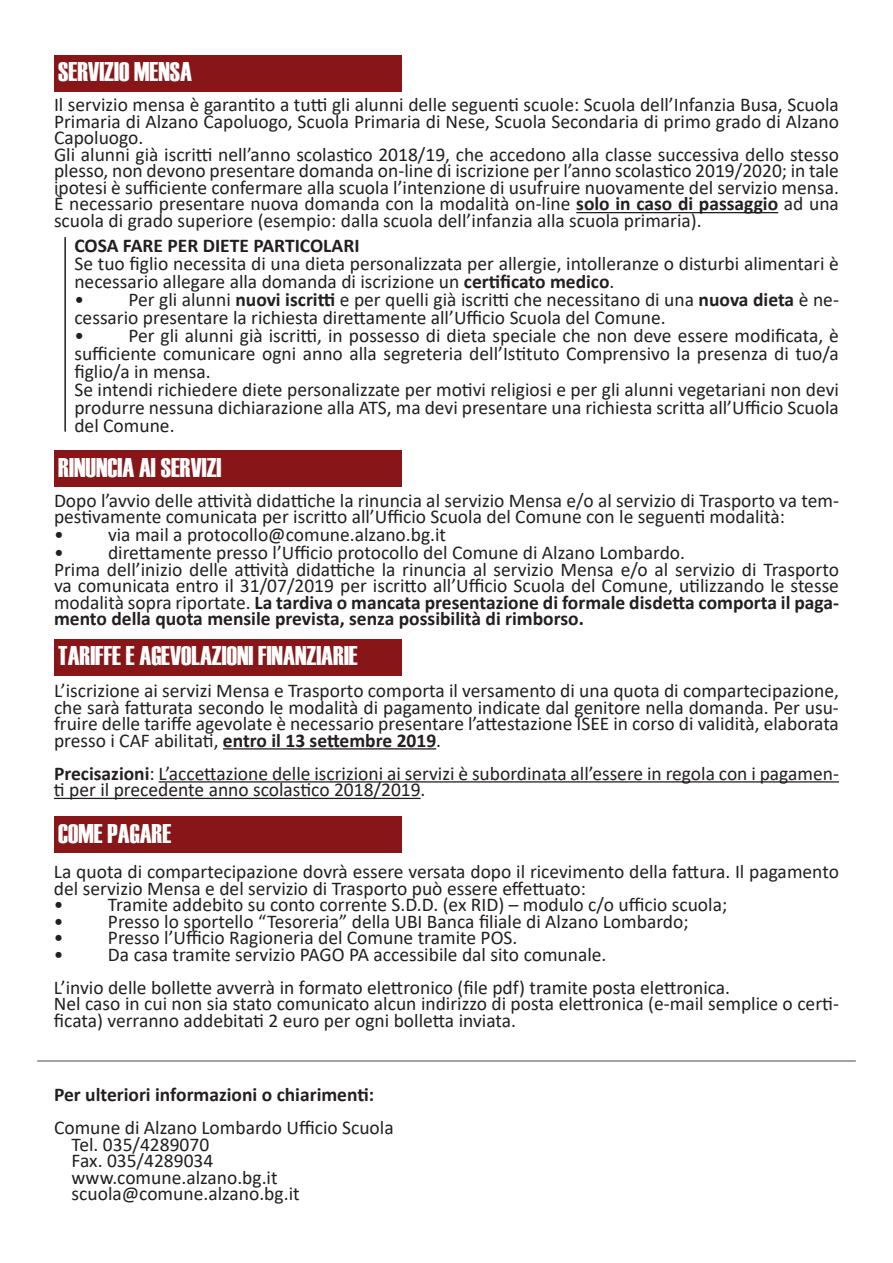
<style>
.page{position:relative;width:893px;height:1263px;background:#fff}
.page>*{position:absolute;margin:0;border:0;box-sizing:border-box;transform-origin:0 0}
.t1{font:27px "Haettenschweiler";color:#fff}
.t2{font:19.5px/16.5px "Calibri";color:#231f20}
.t3{font:700 19.5px "Calibri";color:#231f20}
.s1{font-weight:700}
</style>
<div class="page">
<hr style="left:576px;top:212px;width:202px;height:1px;background:#231f20">
<div style="left:55px;top:55px;width:347px;height:37px;background:#881618"></div>
<hr style="left:64px;top:237px;width:2px;height:195px;background:#231f20">
<div style="left:55px;top:450px;width:347px;height:37px;background:#881618"></div>
<div style="left:55px;top:639px;width:347px;height:36px;background:#881618"></div>
<div style="left:55px;top:816px;width:347px;height:37px;background:#881618"></div>
<hr style="left:37px;top:1060px;width:819px;height:2px;background:#787a7d">
<hr style="left:223px;top:748px;width:213px;height:1px;background:#231f20">
<hr style="left:159px;top:781px;width:680px;height:1px;background:#231f20">
<hr style="left:54px;top:798px;width:367px;height:1px;background:#231f20">
<h1 class="t1" style="left:58px;top:54px;width:135px">SERVIZIO MENSA</h1>
<p class="t2" style="left:54px;top:55px;width:786px;line-height:33px">SERVIZIO MENSA<br>Il servizio mensa è garantito a tutti gli alunni delle seguenti scuole: Scuola dell’Infanzia Busa, Scuola</p>
<p class="t2" style="left:54px;top:113px;width:786px">Primaria di Alzano Capoluogo, Scuola Primaria di Nese, Scuola Secondaria di primo grado di Alzano Capoluogo.<br>Gli alunni già iscritti nell’anno scolastico 2018/19, che accedono alla classe successiva dello stesso plesso, non devono presentare domanda on-line di iscrizione per l’anno scolastico 2019/2020; in tale ipotesi è sufficiente confermare alla scuola l’intenzione di usufruire nuovamente del servizio mensa.<br>È necessario presentare nuova domanda con la modalità on-line <span class="s1">solo in caso di passaggio</span> ad una scuola di grado superiore (esempio: dalla scuola dell’infanzia alla scuola primaria).</p>
<p class="t3" style="left:74px;top:231px;width:287px">COSA FARE PER DIETE PARTICOLARI</p>
<p class="t2" style="left:74px;top:254px;width:766px;line-height:18px">Se tuo figlio necessita di una dieta personalizzata per allergie, intolleranze o disturbi alimentari è necessario allegare alla domanda di iscrizione un <span class="s1">certificato medico</span>.</p>
<p class="t2" style="left:74px;top:290px;width:766px;line-height:18px">• Per gli alunni <span class="s1">nuovi iscritti</span> e per quelli già iscritti che necessitano di una <span class="s1">nuova dieta</span> è ne&shy;cessario presentare la richiesta direttamente all’Ufficio Scuola del Comune.</p>
<p class="t2" style="left:74px;top:326px;width:766px;line-height:18px">• Per gli alunni già iscritti, in possesso di dieta speciale che non deve essere modificata, è sufficiente comunicare ogni anno alla segreteria dell’Istituto Comprensivo la presenza di tuo/a figlio/a in mensa.<br>Se intendi richiedere diete personalizzate per motivi religiosi e per gli alunni vegetariani non devi produrre nessuna dichiarazione alla ATS, ma devi presentare una richiesta scritta all’Ufficio Scuola del Comune.</p>
<h1 class="t1" style="left:58px;top:449px;width:165px">RINUNCIA AI SERVIZI</h1>
<p class="t2" style="left:54px;top:492px;width:786px">Dopo l’avvio delle attività didattiche la rinuncia al servizio Mensa e/o al servizio di Trasporto va tem&shy;pestivamente comunicata per iscritto all’Ufficio Scuola del Comune con le seguenti modalità:</p>
<p class="t2" style="left:54px;top:526px;width:394px">• via mail a protocollo@comune.alzano.bg.it</p>
<p class="t2" style="left:54px;top:544px;width:786px">• direttamente presso l’Ufficio protocollo del Comune di Alzano Lombardo.<br>Prima dell’inizio delle attività didattiche la rinuncia al servizio Mensa e/o al servizio di Trasporto va comunicata entro il 31/07/2019 per iscritto all’Ufficio Scuola del Comune, utilizzando le stesse modalità sopra riportate. <span class="s1">La tardiva o mancata presentazione di formale disdetta comporta il paga&shy;mento della quota mensile prevista, senza possibilità di rimborso.</span></p>
<h1 class="t1" style="left:58px;top:637px;width:301px">TARIFFE E AGEVOLAZIONI FINANZIARIE</h1>
<p class="t2" style="left:54px;top:682px;width:786px;text-align:justify">L’iscrizione ai servizi Mensa e Trasporto comporta il versamento di una quota di compartecipazione, che sarà fatturata secondo le modalità di pagamento indicate dal genitore nella domanda. Per usu&shy;fruire delle tariffe agevolate è necessario presentare l’attestazione ISEE in corso di validità, elaborata presso i CAF abilitati, <span class="s1">entro il 13 settembre 2019</span>.</p>
<p class="t2" style="left:54px;top:764px;width:786px"><span class="s1">Precisazioni</span>: L’accettazione delle iscrizioni ai servizi è subordinata all’essere in regola con i pagamen&shy;ti per il precedente anno scolastico 2018/2019.</p>
<h1 class="t1" style="left:58px;top:815px;width:114px">COME PAGARE</h1>
<p class="t2" style="left:54px;top:863px;width:786px">La quota di compartecipazione dovrà essere versata dopo il ricevimento della fattura. Il pagamento del servizio Mensa e del servizio di Trasporto può essere effettuato:</p>
<p class="t2" style="left:54px;top:896px;width:675px">• Tramite addebito su conto corrente S.D.D. (ex RID) – modulo c/o ufficio scuola;</p>
<p class="t2" style="left:54px;top:912px;width:636px">• Presso lo sportello “Tesoreria” della UBI Banca filiale di Alzano Lombardo;</p>
<p class="t2" style="left:54px;top:929px;width:465px">• Presso l’Ufficio Ragioneria del Comune tramite POS.</p>
<p class="t2" style="left:54px;top:937px;width:678px;line-height:33px">• Da casa tramite servizio PAGO PA accessibile dal sito comunale.<br>L’invio delle bollette avverrà in formato elettronico (file pdf) tramite posta elettronica.</p>
<p class="t2" style="left:54px;top:995px;width:786px">Nel caso in cui non sia stato comunicato alcun indirizzo di posta elettronica (e-mail semplice o certi&shy;ficata) verranno addebitati 2 euro per ogni bolletta inviata.</p>
<p class="t3" style="left:54px;top:1081px;width:322px">Per ulteriori informazioni o chiarimenti:</p>
<p class="t2" style="left:72px;top:1119px;width:324px;text-indent:-18px">Comune di Alzano Lombardo Ufficio Scuola<br>Tel. 035/4289070<br>Fax. 035/4289034 www.comune.alzano.bg.it scuola@comune.alzano.bg.it</p>
</div>
